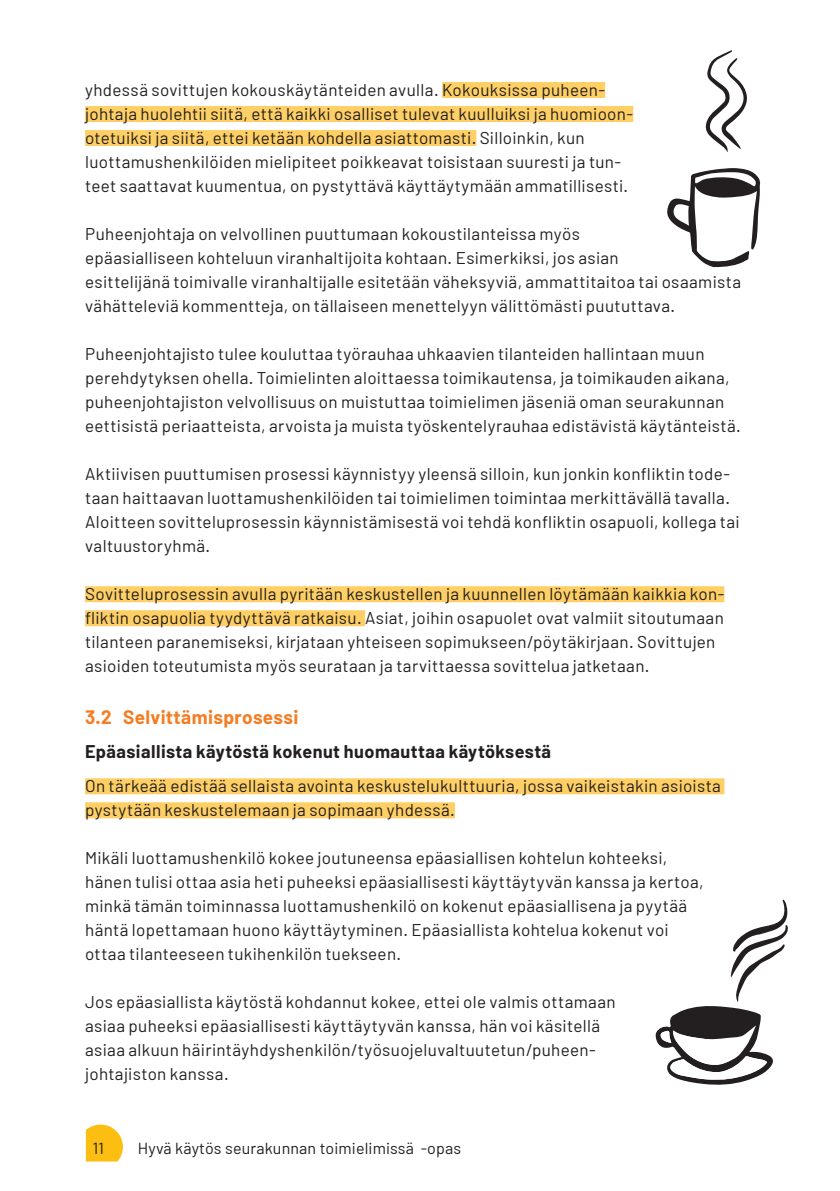
<style>
.page{position:relative;width:840px;height:1191px;background:#fff}
.page>*{position:absolute;margin:0;border:0;box-sizing:border-box;transform-origin:0 0}
.pikkuotsikko_vas_tas{font:700 19px "Barlow";letter-spacing:.02em;color:#f47d21}
.PIKKUOTSIKKO_MUSTA{font:700 18px "Barlow";letter-spacing:.025em;color:#231f20}
.leipis{font:17px/24px "Barlow";letter-spacing:.02em;color:#231f20}
.t1{font:16px "Barlow";letter-spacing:.01em;color:#231f20}
</style>
<div class="page">
<svg style="left:86px;top:1124px;width:37px;height:37px"></svg>
<div style="left:442px;top:82px;width:163px;height:16px;background:#fecf65"></div>
<div style="left:85px;top:106px;width:548px;height:16px;background:#fecf65"></div>
<div style="left:85px;top:130px;width:391px;height:16px;background:#fecf65"></div>
<div style="left:85px;top:586px;width:639px;height:16px;background:#fecf65"></div>
<div style="left:85px;top:610px;width:280px;height:16px;background:#fecf65"></div>
<div style="left:85px;top:778px;width:639px;height:16px;background:#fecf65"></div>
<div style="left:85px;top:802px;width:369px;height:16px;background:#fecf65"></div>
<svg style="left:655px;top:899px;width:133px;height:186px"></svg>
<svg style="left:705px;top:50px;width:42px;height:102px"></svg>
<svg style="left:667px;top:168px;width:93px;height:99px"></svg>
<p class="leipis" style="left:85px;top:77px;width:548px">yhdessä sovittujen kokouskäytänteiden avulla. Kokouksissa puheen&shy;johtaja huolehtii siitä, että kaikki osalliset tulevat kuulluiksi ja huomioon&shy;otetuiksi ja siitä, ettei ketään kohdella asiattomasti. Silloinkin, kun luottamushenkilöiden mielipiteet poikkeavat toisistaan suuresti ja tun&shy;teet saattavat kuumentua, on pystyttävä käyttäytymään ammatillisesti.</p>
<p class="leipis" style="left:85px;top:221px;width:657px">Puheenjohtaja on velvollinen puuttumaan kokoustilanteissa myös<br>epäasialliseen kohteluun viranhaltijoita kohtaan. Esimerkiksi, jos asian<br>esittelijänä toimivalle viranhaltijalle esitetään väheksyviä, ammattitaitoa tai osaamista vähätteleviä kommentteja, on tällaiseen menettelyyn välittömästi puututtava.</p>
<p class="leipis" style="left:85px;top:341px;width:656px">Puheenjohtajisto tulee kouluttaa työrauhaa uhkaavien tilanteiden hallintaan muun perehdytyksen ohella. Toimielinten aloittaessa toimikautensa, ja toimikauden aikana, puheenjohtajiston velvollisuus on muistuttaa toimielimen jäseniä oman seurakunnan eettisistä periaatteista, arvoista ja muista työskentelyrauhaa edistävistä käytänteistä.</p>
<p class="leipis" style="left:85px;top:461px;width:655px">Aktiivisen puuttumisen prosessi käynnistyy yleensä silloin, kun jonkin konfliktin tode&shy;taan haittaavan luottamushenkilöiden tai toimielimen toimintaa merkittävällä tavalla.<br>Aloitteen sovitteluprosessin käynnistämisestä voi tehdä konfliktin osapuoli, kollega tai valtuustoryhmä.</p>
<p class="leipis" style="left:85px;top:581px;width:640px">Sovitteluprosessin avulla pyritään keskustellen ja kuunnellen löytämään kaikkia kon&shy;fliktin osapuolia tyydyttävä ratkaisu. Asiat, joihin osapuolet ovat valmiit sitoutumaan tilanteen paranemiseksi, kirjataan yhteiseen sopimukseen/pöytäkirjaan. Sovittujen asioiden toteutumista myös seurataan ja tarvittaessa sovittelua jatketaan.</p>
<p class="pikkuotsikko_vas_tas" style="left:85px;top:705px;width:215px">3.2 Selvittämisprosessi</p>
<p class="PIKKUOTSIKKO_MUSTA" style="left:85px;top:740px;width:467px">Epäasiallista käytöstä kokenut huomauttaa käytöksestä</p>
<p class="leipis" style="left:85px;top:773px;width:637px">On tärkeää edistää sellaista avointa keskustelukulttuuria, jossa vaikeistakin asioista pystytään keskustelemaan ja sopimaan yhdessä.</p>
<p class="leipis" style="left:85px;top:845px;width:619px">Mikäli luottamushenkilö kokee joutuneensa epäasiallisen kohtelun kohteeksi, hänen tulisi ottaa asia heti puheeksi epäasiallisesti käyttäytyvän kanssa ja kertoa, minkä tämän toiminnassa luottamushenkilö on kokenut epäasiallisena ja pyytää häntä lopettamaan huono käyttäytyminen. Epäasiallista kohtelua kokenut voi ottaa tilanteeseen tukihenkilön tuekseen.</p>
<p class="leipis" style="left:85px;top:989px;width:532px">Jos epäasiallista käytöstä kohdannut kokee, ettei ole valmis ottamaan asiaa puheeksi epäasiallisesti käyttäytyvän kanssa, hän voi käsitellä asiaa alkuun häirintäyhdyshenkilön/työsuojeluvaltuutetun/puheen&shy;johtajiston kanssa.</p>
<p class="t1" style="left:93px;top:1137px;width:13px">11</p>
<p class="t1" style="left:138px;top:1137px;width:324px">Hyvä käytös seurakunnan toimielimissä -opas</p>
</div>
